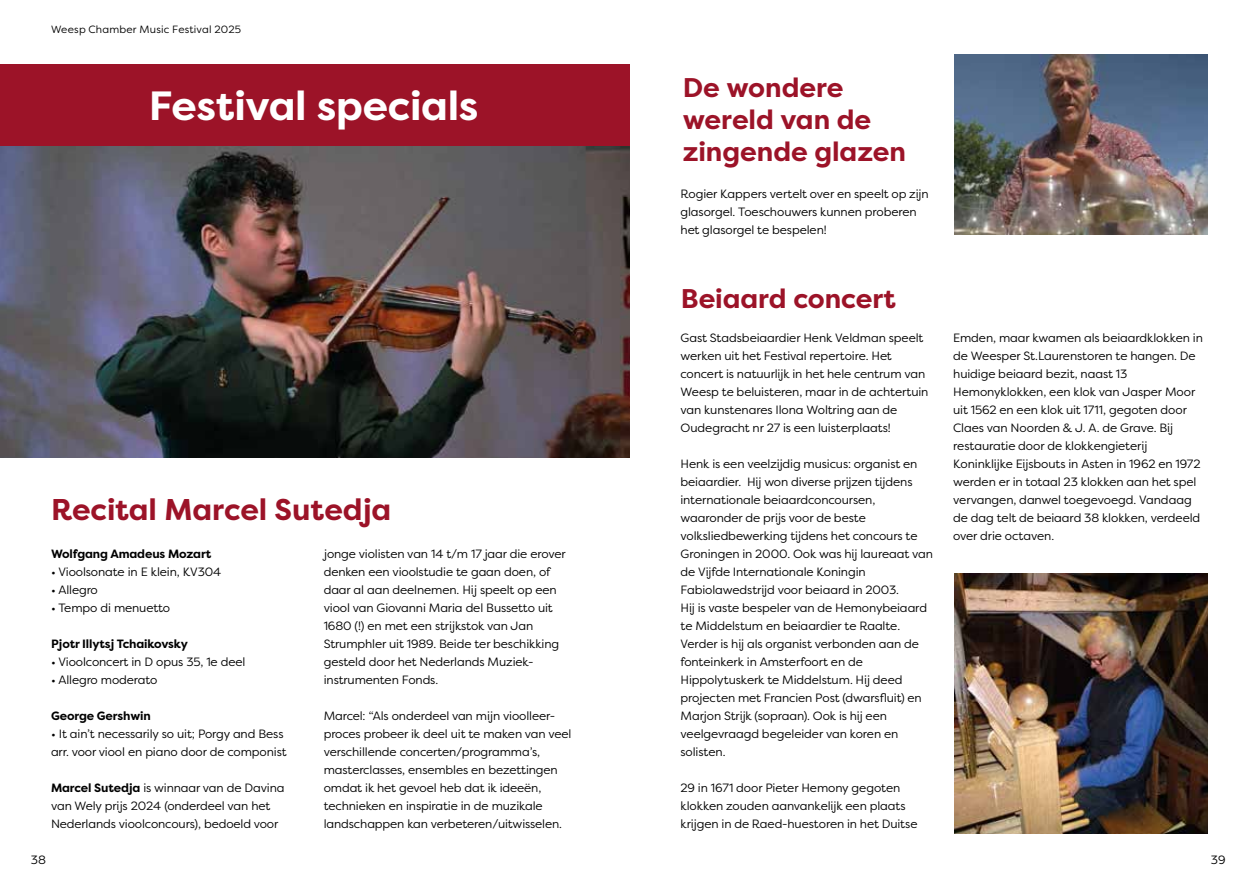
<style>
.page{position:relative;width:1259px;height:893px;background:#fff}
.page>*{position:absolute;margin:0;border:0;box-sizing:border-box;transform-origin:0 0}
.t1{font:700 40.8px "Filson Pro";letter-spacing:-.005em;color:#fff}
.t2{font:700 30px "Filson Pro";letter-spacing:-.005em;color:#9c1328}
.t3{font:700 27px/32px "Filson Pro";color:#9c1328}
.t4{font:12px/18px "Filson Pro";letter-spacing:-.01em;color:#000}
.t5{font:700 12px "Filson Pro";letter-spacing:-.01em;color:#000}
.t6{font:10.5px "Filson Pro";letter-spacing:.015em;color:#000}
.s1{font-weight:700}
</style>
<div class="page">
<div style="left:0;top:64px;width:629px;height:83px;background:#9c1328"></div>
<img style="left:0;top:147px;width:629px;height:310px">
<img style="left:955px;top:54px;width:253px;height:180px">
<img style="left:955px;top:573px;width:253px;height:260px">
<p class="t6" style="left:51px;top:22px;width:192px">Weesp Chamber Music Festival 2025</p>
<h1 class="t1" style="left:149px;top:80px;width:331px">Festival specials</h1>
<h2 class="t2" style="left:51px;top:490px;width:342px">Recital Marcel Sutedja</h2>
<p class="t5" style="left:51px;top:546px;width:162px">Wolfgang Amadeus Mozart</p>
<p class="t4" style="left:51px;top:562px;width:172px">• Vioolsonate in E klein, KV304</p>
<p class="t4" style="left:51px;top:580px;width:48px">• Allegro</p>
<p class="t4" style="left:51px;top:598px;width:121px">• Tempo di menuetto</p>
<p class="t5" style="left:51px;top:636px;width:138px">Pjotr Illytsj Tchaikovsky</p>
<p class="t4" style="left:51px;top:652px;width:196px">• Vioolconcert in D opus 35, 1e deel</p>
<p class="t4" style="left:51px;top:670px;width:108px">• Allegro moderato</p>
<p class="t5" style="left:51px;top:708px;width:101px">George Gershwin</p>
<p class="t4" style="left:51px;top:724px;width:237px">• It ain’t necessarily so uit; Porgy and Bess arr. voor viool en piano door de componist</p>
<p class="t4" style="left:51px;top:778px;width:235px"><span class="s1">Marcel Sutedja</span> is winnaar van de Davina van Wely prijs 2024 (onderdeel van het<br>Nederlands vioolconcours), bedoeld voor</p>
<p class="t4" style="left:324px;top:544px;width:243px">jonge violisten van 14 t/m 17 jaar die erover denken een vioolstudie te gaan doen, of daar al aan deelnemen. Hij speelt op een viool van Giovanni Maria del Bussetto uit 1680 (!) en met een strijkstok van Jan Strumphler uit 1989. Beide ter beschikking gesteld door het Nederlands Muziek&shy;instrumenten Fonds.</p>
<p class="t4" style="left:324px;top:706px;width:249px">Marcel: “Als onderdeel van mijn vioolleer&shy;proces probeer ik deel uit te maken van veel verschillende concerten/programma’s, masterclasses, ensembles en bezettingen omdat ik het gevoel heb dat ik ideeën, technieken en inspiratie in de muzikale landschappen kan verbeteren/uitwisselen.</p>
<h3 class="t3" style="left:683px;top:72px;width:225px">De wondere wereld van de zingende glazen</h3>
<p class="t4" style="left:680px;top:184px;width:250px">Rogier Kappers vertelt over en speelt op zijn glasorgel. Toeschouwers kunnen proberen het glasorgel te bespelen!</p>
<h3 class="t3" style="left:681px;top:283px;width:217px">Beiaard concert</h3>
<p class="t4" style="left:680px;top:328px;width:249px">Gast Stadsbeiaardier Henk Veldman speelt werken uit het Festival repertoire. Het concert is natuurlijk in het hele centrum van Weesp te beluisteren, maar in de achtertuin van kunstenares Ilona Woltring aan de Oudegracht nr 27 is een luisterplaats!</p>
<p class="t4" style="left:680px;top:454px;width:254px">Henk is een veelzijdig musicus: organist en beiaardier. Hij won diverse prijzen tijdens internationale beiaardconcoursen, waaronder de prijs voor de beste volksliedbewerking tijdens het concours te Groningen in 2000. Ook was hij laureaat van de Vijfde Internationale Koningin Fabiolawedstrijd voor beiaard in 2003.<br>Hij is vaste bespeler van de Hemonybeiaard te Middelstum en beiaardier te Raalte.<br>Verder is hij als organist verbonden aan de fonteinkerk in Amsterfoort en de Hippolytuskerk te Middelstum. Hij deed projecten met Francien Post (dwarsfluit) en Marjon Strijk (sopraan). Ook is hij een veelgevraagd begeleider van koren en solisten.</p>
<p class="t4" style="left:680px;top:778px;width:238px">29 in 1671 door Pieter Hemony gegoten klokken zouden aanvankelijk een plaats krijgen in de Raed-huestoren in het Duitse</p>
<p class="t4" style="left:953px;top:328px;width:251px">Emden, maar kwamen als beiaardklokken in de Weesper St.Laurenstoren te hangen. De huidige beiaard bezit, naast 13<br>Hemonyklokken, een klok van Jasper Moor uit 1562 en een klok uit 1711, gegoten door Claes van Noorden &amp; J. A. de Grave. Bij restauratie door de klokkengieterij Koninklijke Eijsbouts in Asten in 1962 en 1972 werden er in totaal 23 klokken aan het spel vervangen, danwel toegevoegd. Vandaag de dag telt de beiaard 38 klokken, verdeeld over drie octaven.</p>
<p class="t4" style="left:31px;top:851px;width:17px">38</p>
<p class="t4" style="left:1211px;top:851px;width:16px">39</p>
</div>
